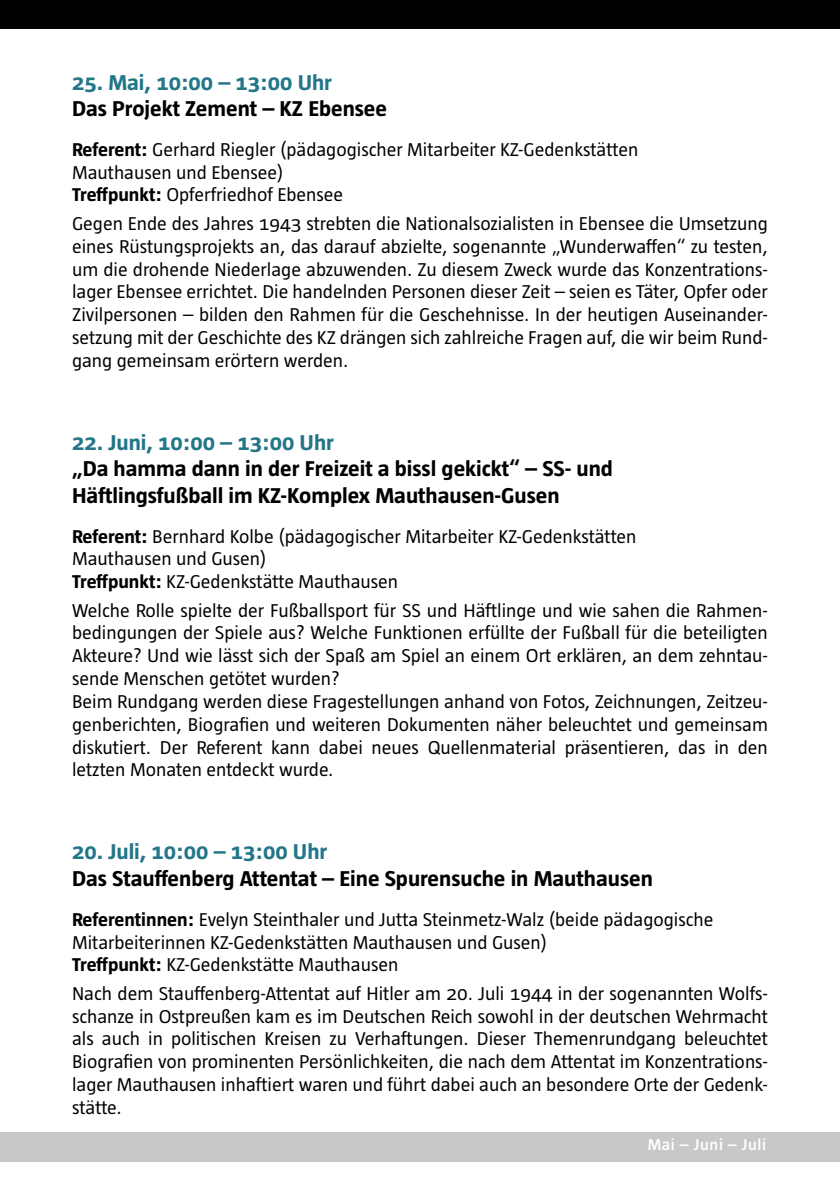
<style>
.page{position:relative;width:840px;height:1191px;background:#fff}
.page>*{position:absolute;margin:0;border:0;box-sizing:border-box;transform-origin:0 0}
.t1{font:700 22px/26.4px "Taz Text";color:#000}
.t2{font:700 22px "Taz Text";color:#227688}
.t3{font:19px/22.8px "Taz Text Regular Grade 083";color:#000}
.t4{font:600 16px "Taz Text";letter-spacing:.04em;color:#fff}
.s1{font-family:"Taz Text";font-weight:700}
</style>
<div class="page">
<div style="left:0;top:0;width:839px;height:28px;background:#000"></div>
<div style="left:0;top:1132px;width:839px;height:29px;background:#c7c8ca"></div>
<p class="t2" style="left:72px;top:70px;width:261px">25. Mai, 10:00 – 13:00 Uhr</p>
<p class="t1" style="left:72px;top:95px;width:316px">Das Projekt Zement – KZ Ebensee</p>
<p class="t3" style="left:72px;top:138px;width:567px"><span class="s1">Referent:</span> Gerhard Riegler (pädagogischer Mitarbeiter KZ-Gedenkstätten<br>Mauthausen und Ebensee)<br><span class="s1">Treffpunkt:</span> Opferfriedhof Ebensee</p>
<p class="t3" style="left:72px;top:212px;width:697px;text-align:justify">Gegen Ende des Jahres 1943 strebten die Nationalsozialisten in Ebensee die Umsetzung eines Rüstungsprojekts an, das darauf abzielte, sogenannte „Wunderwaffen“ zu testen, um die drohende Niederlage abzuwenden. Zu diesem Zweck wurde das Konzentrations&shy;lager Ebensee errichtet. Die handelnden Personen dieser Zeit – seien es Täter, Opfer oder Zivilpersonen – bilden den Rahmen für die Geschehnisse. In der heutigen Auseinander&shy;setzung mit der Geschichte des KZ drängen sich zahlreiche Fragen auf, die wir beim Rund&shy;gang gemeinsam erörtern werden.</p>
<p class="t2" style="left:72px;top:430px;width:263px">22. Juni, 10:00 – 13:00 Uhr</p>
<p class="t1" style="left:72px;top:455px;width:542px">„Da hamma dann in der Freizeit a bissl gekickt“ – SS- und<br>Häftlingsfußball im KZ-Komplex Mauthausen-Gusen</p>
<p class="t3" style="left:72px;top:524px;width:565px"><span class="s1">Referent:</span> Bernhard Kolbe (pädagogischer Mitarbeiter KZ-Gedenkstätten<br>Mauthausen und Gusen)<br><span class="s1">Treffpunkt:</span> KZ-Gedenkstätte Mauthausen</p>
<p class="t3" style="left:72px;top:598px;width:697px">Welche Rolle spielte der Fußballsport für SS und Häftlinge und wie sahen die Rahmen&shy;bedingungen der Spiele aus? Welche Funktionen erfüllte der Fußball für die beteiligten Akteure? Und wie lässt sich der Spaß am Spiel an einem Ort erklären, an dem zehntau&shy;sende Menschen getötet wurden?<br>Beim Rundgang werden diese Fragestellungen anhand von Fotos, Zeichnungen, Zeitzeu&shy;genberichten, Biografien und weiteren Dokumenten näher beleuchtet und gemeinsam diskutiert. Der Referent kann dabei neues Quellenmaterial präsentieren, das in den letzten Monaten entdeckt wurde.</p>
<p class="t2" style="left:72px;top:839px;width:257px">20. Juli, 10:00 – 13:00 Uhr</p>
<p class="t1" style="left:72px;top:865px;width:582px">Das Stauffenberg Attentat – Eine Spurensuche in Mauthausen</p>
<p class="t3" style="left:72px;top:907px;width:642px"><span class="s1">Referentinnen:</span> Evelyn Steinthaler und Jutta Steinmetz-Walz (beide pädagogische<br>Mitarbeiterinnen KZ-Gedenkstätten Mauthausen und Gusen)<br><span class="s1">Treffpunkt:</span> KZ-Gedenkstätte Mauthausen</p>
<p class="t3" style="left:72px;top:981px;width:697px;text-align:justify">Nach dem Stauffenberg-Attentat auf Hitler am 20. Juli 1944 in der sogenannten Wolfs&shy;schanze in Ostpreußen kam es im Deutschen Reich sowohl in der deutschen Wehrmacht als auch in politischen Kreisen zu Verhaftungen. Dieser Themenrundgang beleuchtet Biografien von prominenten Persönlichkeiten, die nach dem Attentat im Konzentrations&shy;lager Mauthausen inhaftiert waren und führt dabei auch an besondere Orte der Gedenk&shy;stätte.</p>
<p class="t4" style="left:647px;top:1136px;width:120px">Mai – Juni – Juli</p>
</div>
